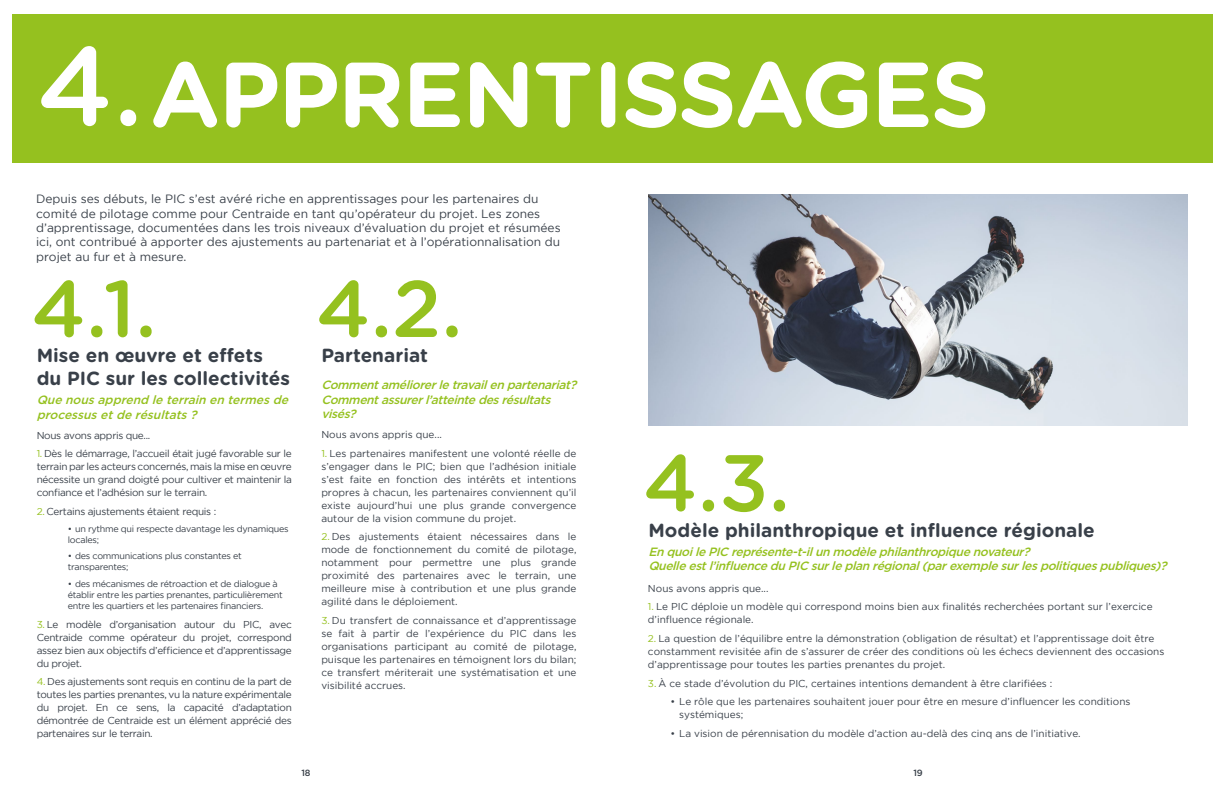
<style>
.page{position:relative;width:1224px;height:792px;background:#fff}
.page>*{position:absolute;margin:0;border:0;box-sizing:border-box;transform-origin:0 0}
.t1{font:700 92px "Gotham Rounded";letter-spacing:-.02em;color:#fff}
.t2{font:500 80px "Gotham Rounded";color:#95c11f}
.t3{font:700 19px/22.8px "Gotham Rounded";color:#394049}
.t4{font:12px/14.4px "Gotham";color:#394049}
.t5{font:italic 500 12px/14.4px "Gotham";color:#95c11f}
.t6{font:10px/13px "Gotham";color:#394049;text-align:justify}
.t7{font:10px "Gotham";letter-spacing:-.03em;color:#394049}
.t8{font:9px/11px "Gotham";letter-spacing:-.03em;color:#394049}
.t9{font:500 9px "Gotham";color:#394049}
.s1{font-weight:500;font-size:112px}
.s2{color:#95c11f}
</style>
<div class="page">
<div style="left:12px;top:14px;width:1200px;height:149px;background:#95c11f"></div>
<img style="left:649px;top:194px;width:539px;height:231px">
<h1 class="t1" style="left:37px;top:27px;width:955px"><span class="s1">4.</span>APPRENTISSAGES</h1>
<p class="t4" style="left:36px;top:192px;width:526px">Depuis ses débuts, le PIC s’est avéré riche en apprentissages pour les partenaires du comité de pilotage comme pour Centraide en tant qu’opérateur du projet. Les zones d’apprentissage, documentées dans les trois niveaux d’évaluation du projet et résumées ici, ont contribué à apporter des ajustements au partenariat et à l’opérationnalisation du projet au fur et à mesure.</p>
<h2 class="t2" style="left:31px;top:252px;width:127px">4.1.</h2>
<h2 class="t2" style="left:316px;top:252px;width:148px">4.2.</h2>
<h3 class="t3" style="left:37px;top:343px;width:255px">Mise en œuvre et effets du PIC sur les collectivités</h3>
<p class="t5" style="left:37px;top:393px;width:257px">Quenousapprend leterrainentermesde processusetderésultats?</p>
<p class="t7" style="left:37px;top:430px;width:115px">Nous avons appris que...</p>
<p class="t6" style="left:37px;top:447px;width:257px"><span class="s2">1.</span> Dès le démarrage, l’accueil était jugé favorable sur le terrain par les acteurs concernés, mais la mise en œuvre nécessite un grand doigté pour cultiver et maintenir la confiance et l’adhésion sur le terrain.</p>
<p class="t7" style="left:37px;top:506px;width:181px"><span class="s2">2.</span> Certains ajustements étaient requis :</p>
<p class="t8" style="left:68px;top:523px;width:222px">• un rythme qui respecte davantage les dynamiques locales;</p>
<p class="t8" style="left:68px;top:551px;width:175px">• des communications plus constantes et transparentes;</p>
<p class="t8" style="left:68px;top:578px;width:216px">• des mécanismes de rétroaction et de dialogue à établir entre les parties prenantes, particulièrement entre les quartiers et les partenaires financiers.  </p>
<p class="t6" style="left:37px;top:618px;width:257px"><span class="s2">3.</span> Le modèle d’organisation autour du PIC, avec Centraide comme opérateur du projet, correspond assez bien aux objectifs d’efficience et d’apprentissage du projet.</p>
<p class="t6" style="left:37px;top:675px;width:257px"><span class="s2">4.</span> Des ajustements sont requis en continu de la part de toutes les parties prenantes, vu la nature expérimentale du projet. En ce sens, la capacité d’adaptation démontrée de Centraide est un élément apprécié des partenaires sur le terrain.</p>
<h3 class="t3" style="left:321px;top:343px;width:108px">Partenariat</h3>
<p class="t5" style="left:321px;top:378px;width:260px">Commentaméliorerletravailenpartenariat?<br>Commentassurerl’atteintedesrésultats visés?</p>
<p class="t6" style="left:321px;top:428px;width:122px">Nous avons appris que...</p>
<p class="t6" style="left:321px;top:447px;width:257px"><span class="s2">1.</span> Les partenaires manifestent une volonté réelle de s’engager dans le PIC; bien que l’adhésion initiale s’est faite en fonction des intérêts et intentions propres à chacun, les partenaires conviennent qu’il existe aujourd’hui une plus grande convergence autour de la vision commune du projet.</p>
<p class="t6" style="left:321px;top:530px;width:257px"><span class="s2">2.</span> Des ajustements étaient nécessaires dans le mode de fonctionnement du comité de pilotage, notamment pour permettre une plus grande proximité des partenaires avec le terrain, une meilleure mise à contribution et une plus grande agilité dans le déploiement.</p>
<p class="t6" style="left:321px;top:614px;width:257px"><span class="s2">3.</span> Du transfert de connaissance et d’apprentissage se fait à partir de l’expérience du PIC dans les organisations participant au comité de pilotage, puisque les partenaires en témoignent lors du bilan; ce transfert mériterait une systématisation et une visibilité accrues.</p>
<h2 class="t2" style="left:643px;top:426px;width:149px">4.3.</h2>
<h3 class="t3" style="left:648px;top:518px;width:448px">Modèle philanthropique et influence régionale</h3>
<p class="t5" style="left:648px;top:544px;width:524px">EnquoilePIC représente-t-ilunmodèlephilanthropiquenovateur?<br>Quelleestl’influenceduPIC surleplanrégional(parexemplesurlespolitiquespubliques)?</p>
<p class="t6" style="left:648px;top:581px;width:122px">Nous avons appris que...</p>
<p class="t6" style="left:648px;top:600px;width:506px"><span class="s2">1.</span> Le PIC déploie un modèle qui correspond moins bien aux finalités recherchées portant sur l’exercice d’influence régionale.</p>
<p class="t6" style="left:648px;top:632px;width:518px;text-align:left"><span class="s2">2.</span> La question de l’équilibre entre la démonstration (obligation de résultat) et l’apprentissage doit être constamment revisitée afin de s’assurer de créer des conditions où les échecs deviennent des occasions d’apprentissage pour toutes les parties prenantes du projet.</p>
<p class="t6" style="left:648px;top:676px;width:406px"><span class="s2">3.</span> À ce stade d’évolution du PIC, certaines intentions demandent à être clarifiées :</p>
<p class="t6" style="left:679px;top:695px;width:453px;text-indent:-8px">• Le rôle que les partenaires souhaitent jouer pour être en mesure d’influencer les conditions systémiques;</p>
<p class="t6" style="left:671px;top:727px;width:412px">• La vision de pérennisation du modèle d’action au-delà des cinq ans de l’initiative.</p>
<p class="t9" style="left:302px;top:767px;width:10px">18</p>
<p class="t9" style="left:913px;top:767px;width:11px">19</p>
</div>
